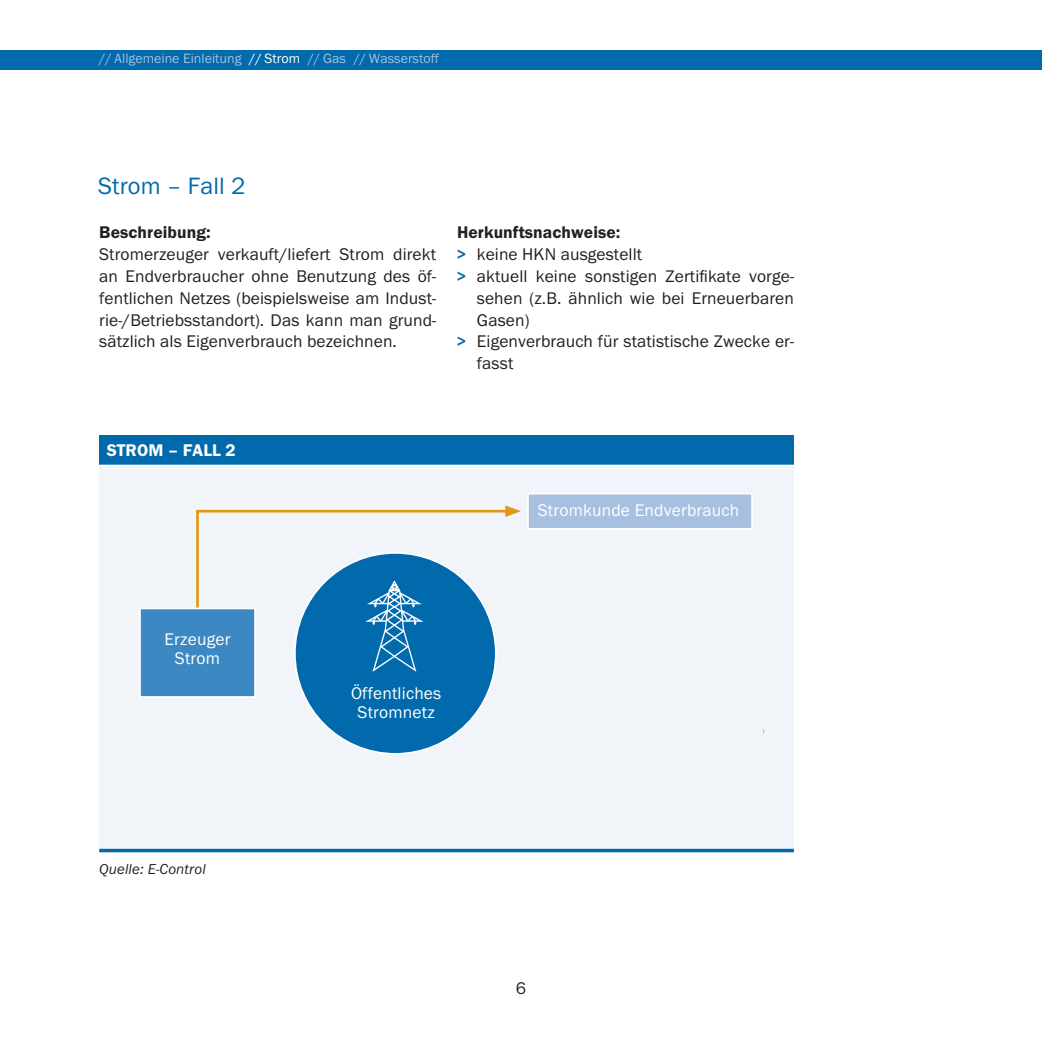
<style>
.page{position:relative;width:1042px;height:1042px;background:#fff}
.page>*{position:absolute;margin:0;border:0;box-sizing:border-box;transform-origin:0 0}
.t1{font:24.5px "Franklin Got Itc T";letter-spacing:.005em;color:#006aad}
.t2{font:17.5px/21.9px "Franklin Got Itc T";letter-spacing:.005em;color:#231f20;text-align:justify}
.t3{font:17.5px/19.2px "Franklin Got Itc T";letter-spacing:.01em;color:#fff;text-align:center}
.t4{font:600 17.5px "Franklin Got Itc T";letter-spacing:.005em;color:#231f20}
.t5{font:600 17.5px "Franklin Got Itc T";letter-spacing:.005em;color:#fff}
.t6{font:italic 14.88px "Franklin Got Itc T";letter-spacing:.01em;color:#231f20}
.t7{font:14px "Franklin Got Itc T";color:#a7c0e0}
.s1{color:#fff}
.s2{font-weight:500;color:#006aad}
</style>
<div class="page">
<div style="left:0;top:50px;width:1042px;height:19px;background:#006aad"></div>
<div style="left:99px;top:463px;width:695px;height:389px;background:#f1f4f8"></div>
<div style="left:99px;top:435px;width:695px;height:30px;background:#006aad"></div>
<hr style="left:99px;top:849px;width:695px;height:3px;background:#006aad">
<hr style="left:99px;top:465px;width:695px;height:1px;background:#fff">
<div style="left:527px;top:493px;width:226px;height:37px;background:#a7c0e0;border:2px solid #fff"></div>
<div style="left:295px;top:553px;width:201px;height:201px;background:#006aad;border-radius:50%"></div>
<svg style="left:196px;top:505px;width:325px;height:167px"></svg>
<div style="left:139px;top:607px;width:117px;height:91px;background:#3b88c2;border:2px solid #fff"></div>
<p class="t7" style="left:99px;top:51px;width:341px">// Allgemeine Einleitung <span class="s1">// Strom</span> // Gas // Wasserstoff</p>
<h1 class="t1" style="left:98px;top:173px;width:149px">Strom – Fall 2</h1>
<p class="t4" style="left:99px;top:222px;width:113px">Beschreibung:</p>
<p class="t2" style="left:99px;top:243px;width:338px">Stromerzeuger verkauft/liefert Strom direkt an Endverbraucher ohne Benutzung des öf&shy;fentlichen Netzes (beispielsweise am Indust&shy;rie-/Betriebsstandort). Das kann man grund&shy;sätzlich als Eigenverbrauch bezeichnen.</p>
<p class="t4" style="left:457px;top:222px;width:165px">Herkunftsnachweise:</p>
<p class="t2" style="left:457px;top:243px;width:187px"><span class="s2">&gt;</span> keine HKN ausgestellt</p>
<p class="t2" style="left:457px;top:265px;width:338px"><span class="s2">&gt;</span> aktuell keine sonstigen Zertifikate vorge-</p>
<p class="t2" style="left:477px;top:287px;width:318px">sehen (z.B. ähnlich wie bei Erneuerbaren</p>
<p class="t2" style="left:477px;top:309px;width:54px">Gasen)</p>
<p class="t2" style="left:457px;top:330px;width:338px"><span class="s2">&gt;</span> Eigenverbrauch für statistische Zwecke er-</p>
<p class="t2" style="left:477px;top:352px;width:38px">fasst</p>
<p class="t5" style="left:107px;top:440px;width:131px">STROM – FALL 2</p>
<p class="t3" style="left:538px;top:500px;width:203px">Stromkunde Endverbrauch</p>
<p class="t3" style="left:164px;top:629px;width:67px">Erzeuger<br>Strom</p>
<p class="t3" style="left:351px;top:683px;width:92px">Öffentliches<br>Stromnetz</p>
<p class="t6" style="left:99px;top:861px;width:108px">Quelle: E-Control</p>
<p class="t2" style="left:516px;top:976px;width:12px">6</p>
</div>
